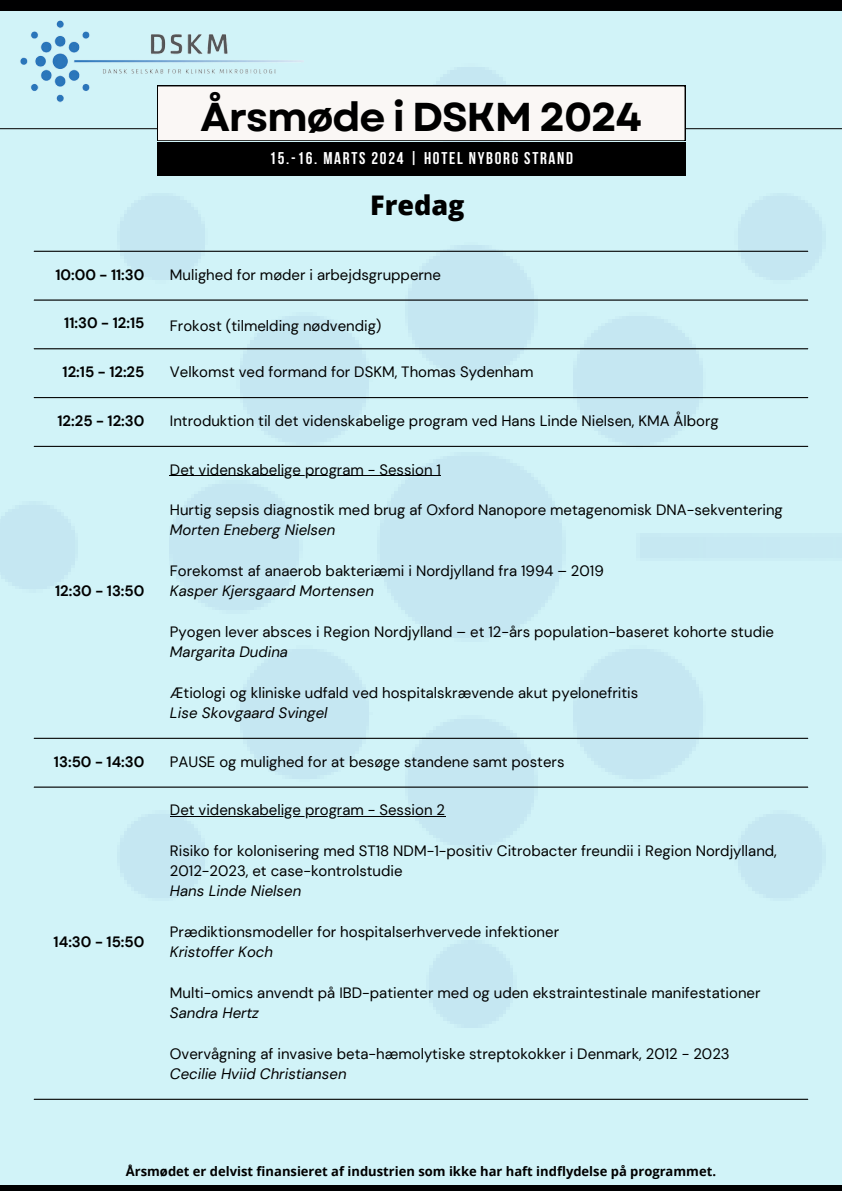
<style>
.page{position:relative;width:842px;height:1191px;background:#fff}
.page>*{position:absolute;margin:0;border:0;box-sizing:border-box;transform-origin:0 0}
.t1{font:700 40.2px "Garet";letter-spacing:-.03em;color:#000}
.t2{font:800 27px "Open Sans";color:#000}
.t3{font:700 17px "Bebas Neue";letter-spacing:.1em;color:#fff}
.t4{font:15px/20.2px "DM Sans";color:#000}
.t5{font:italic 15px "DM Sans";color:#000}
.t6{font:700 15px "DM Sans";color:#000}
.t7{font:700 13px "Open Sans";color:#000}
.s1{font-style:italic}
</style>
<div class="page">
<div style="left:0;top:0;width:842px;height:1190px;background:#d1f3f8"></div>
<img style="left:0;top:67px;width:842px;height:961px">
<hr style="left:170px;top:475px;width:271px;height:1px;background:#000">
<hr style="left:170px;top:816px;width:275px;height:1px;background:#000">
<hr style="left:34px;top:251px;width:774px;height:1px;background:#000">
<hr style="left:34px;top:299px;width:774px;height:1px;background:#000">
<hr style="left:34px;top:348px;width:774px;height:1px;background:#000">
<hr style="left:34px;top:397px;width:774px;height:1px;background:#000">
<hr style="left:34px;top:446px;width:774px;height:1px;background:#000">
<hr style="left:34px;top:737px;width:774px;height:1px;background:#000">
<hr style="left:34px;top:786px;width:774px;height:1px;background:#000">
<hr style="left:34px;top:1098px;width:774px;height:1px;background:#000">
<div style="left:0;top:1184px;width:842px;height:6px;background:#000001"></div>
<div style="left:0;top:0;width:842px;height:11px;background:#000001"></div>
<hr style="left:0;top:128px;width:842px;height:1px;background:#000">
<svg style="left:157px;top:86px;width:528px;height:90px;background:#92918f"></svg>
<img style="left:12px;top:20px;width:295px;height:83px">
<p class="t1" style="left:201px;top:88px;width:443px">Årsmøde i DSKM 2024</p>
<p class="t3" style="left:269px;top:151px;width:305px">15.-16. MARTS 2024 | HOTEL NYBORG STRAND</p>
<p class="t2" style="left:370px;top:186px;width:96px">Fredag</p>
<p class="t6" style="left:55px;top:264px;width:91px">10:00 - 11:30</p>
<p class="t4" style="left:170px;top:264px;width:273px">Mulighed for møder i arbejdsgrupperne</p>
<h1 class="t6" style="left:64px;top:313px;width:82px">11:30 - 12:15</h1>
<h3 class="t4" style="left:170px;top:316px;width:213px">Frokost (tilmelding nødvendig)</h3>
<h2 class="t6" style="left:63px;top:362px;width:83px">12:15 - 12:25</h2>
<p class="t4" style="left:170px;top:362px;width:365px">Velkomst ved formand for DSKM, Thomas Sydenham</p>
<p class="t6" style="left:57px;top:411px;width:88px">12:25 - 12:30</p>
<p class="t4" style="left:170px;top:410px;width:550px">Introduktion til det videnskabelige program ved Hans Linde Nielsen, KMA Ålborg</p>
<p class="t6" style="left:55px;top:581px;width:91px">12:30 - 13:50</p>
<p class="t4" style="left:170px;top:459px;width:273px">Det videnskabelige program - Session 1</p>
<p class="t4" style="left:170px;top:500px;width:614px">Hurtig sepsis diagnostik med brug af Oxford Nanopore metagenomisk DNA-sekventering<br><span class="s1">Morten Eneberg Nielsen</span></p>
<p class="t4" style="left:170px;top:560px;width:435px">Forekomst af anaerob bakteriæmi i Nordjylland fra 1994 – 2019</p>
<p class="t5" style="left:170px;top:581px;width:206px">Kasper Kjersgaard Mortensen</p>
<p class="t4" style="left:170px;top:621px;width:606px">Pyogen lever absces i Region Nordjylland – et 12-års population-baseret kohorte studie</p>
<p class="t5" style="left:170px;top:642px;width:120px">Margarita Dudina</p>
<p class="t4" style="left:170px;top:682px;width:470px">Ætiologi og kliniske udfald ved hospitalskrævende akut pyelonefritis</p>
<p class="t5" style="left:170px;top:702px;width:159px">Lise Skovgaard Svingel</p>
<p class="t6" style="left:54px;top:751px;width:92px">13:50 - 14:30</p>
<p class="t4" style="left:170px;top:751px;width:396px">PAUSE og mulighed for at besøge standene samt posters</p>
<p class="t6" style="left:54px;top:932px;width:92px">14:30 - 15:50</p>
<p class="t4" style="left:170px;top:800px;width:277px">Det videnskabelige program - Session 2</p>
<p class="t4" style="left:170px;top:840px;width:608px">Risiko for kolonisering med ST18 NDM-1-positiv Citrobacter freundii i Region Nordjylland,<br>2012-2023, et case-kontrolstudie</p>
<p class="t5" style="left:170px;top:881px;width:133px">Hans Linde Nielsen</p>
<p class="t4" style="left:170px;top:921px;width:391px">Prædiktionsmodeller for hospitalserhvervede infektioner</p>
<p class="t5" style="left:170px;top:942px;width:105px">Kristoffer Koch</p>
<p class="t4" style="left:170px;top:982px;width:592px">Multi-omics anvendt på IBD-patienter med og uden ekstraintestinale manifestationer</p>
<p class="t5" style="left:170px;top:1002px;width:91px">Sandra Hertz</p>
<p class="t4" style="left:170px;top:1043px;width:561px">Overvågning af invasive beta-hæmolytiske streptokokker i Denmark, 2012 - 2023</p>
<p class="t5" style="left:170px;top:1063px;width:178px">Cecilie Hviid Christiansen</p>
<p class="t7" style="left:126px;top:1161px;width:592px">Årsmødet er delvist finansieret af industrien som ikke har haft indflydelse på programmet.</p>
</div>
